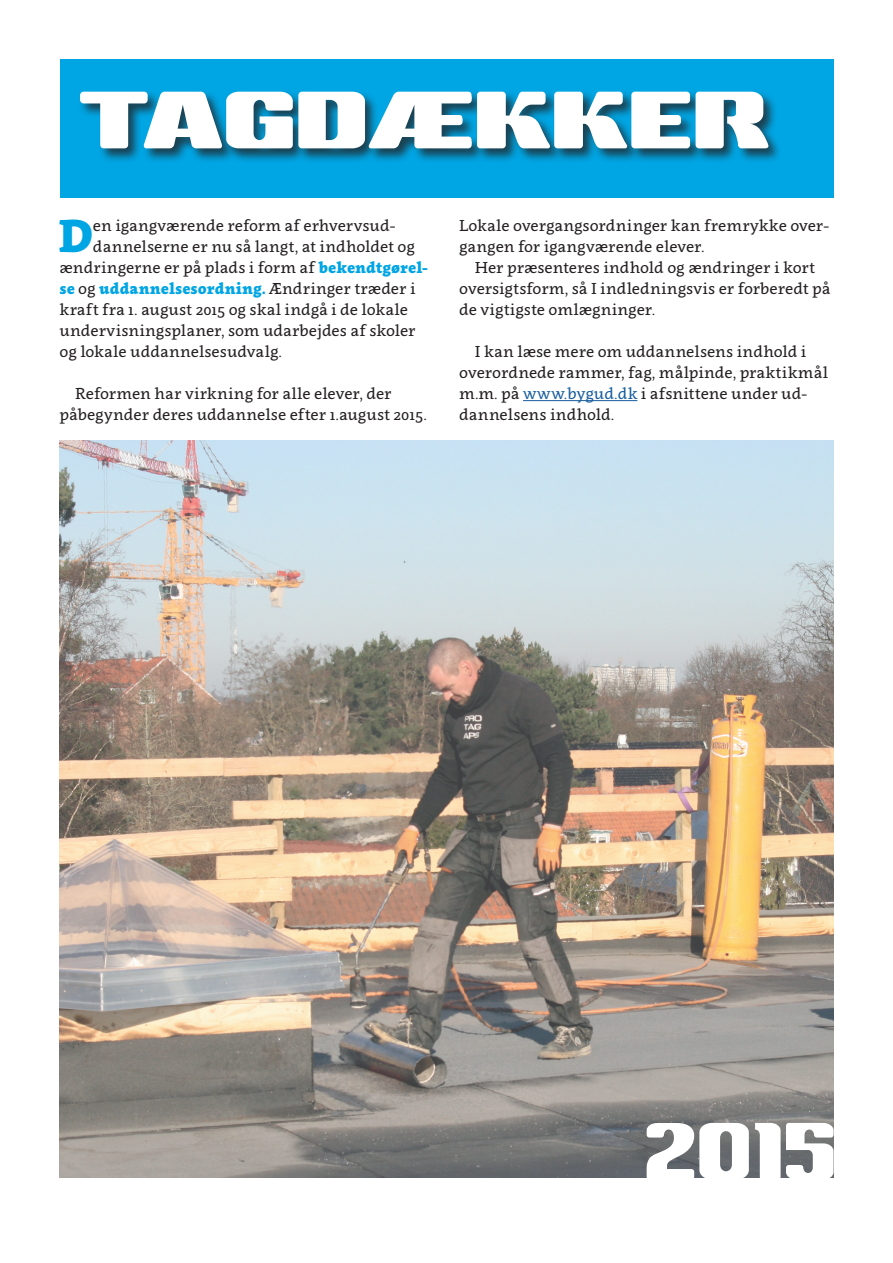
<style>
.page{position:relative;width:893px;height:1263px;background:#fff}
.page>*{position:absolute;margin:0;border:0;box-sizing:border-box;transform-origin:0 0}
.t1{font:500 94.5px "Sneakers Pro";letter-spacing:-.01em;color:#fff}
.t2{font:900 45.75px "Clavo";color:#00a5e3}
.t3{font:15.75px/21px "Clavo";letter-spacing:-.005em;color:#231f20}
.t4{font:900 15.75px "Clavo";letter-spacing:.01em;color:#00a5e3}
.s1{font-weight:900;color:#00a5e3}
.s2{font-weight:400;color:#231f20}
.s3{color:#175d9e}
</style>
<div class="page">
<hr style="left:523px;top:400px;width:114px;height:1px;background:#175d9e">
<div style="left:60px;top:60px;width:773px;height:138px;background:#00a5e3"></div>
<div style="left:78px;top:90px;width:704px;height:73px;background:#231f20;opacity:.75"></div>
<img style="left:60px;top:440px;width:773px;height:738px">
<h1 class="t1" style="left:79px;top:53px;width:692px">TAGDÆKKER</h1>
<h2 class="t2" style="left:58px;top:202px;width:37px">D</h2>
<p class="t3" style="left:93px;top:214px;width:304px">en igangværende reform af erhvervsud-</p>
<p class="t3" style="left:93px;top:235px;width:324px">dannelserne er nu så langt, at indholdet og</p>
<p class="t3" style="left:60px;top:256px;width:370px">ændringerne er på plads i form af <span class="s1">bekendtgørel-</span></p>
<p class="t4" style="left:60px;top:277px;width:358px">se <span class="s2">og</span> uddannelsesordning. <span class="s2">Ændringer træder i</span></p>
<p class="t3" style="left:60px;top:298px;width:350px">kraft fra 1. august 2015 og skal indgå i de lokale</p>
<p class="t3" style="left:60px;top:319px;width:358px">undervisningsplaner, som udarbejdes af skoler</p>
<p class="t3" style="left:60px;top:340px;width:224px">og lokale uddannelsesudvalg.</p>
<p class="t3" style="left:60px;top:382px;width:369px;text-indent:16px">Reformen har virkning for alle elever, der påbegynder deres uddannelse efter 1.august 2015.</p>
<p class="t3" style="left:459px;top:214px;width:372px">Lokale overgangsordninger kan fremrykke over&shy;gangen for igangværende elever.</p>
<p class="t3" style="left:459px;top:256px;width:373px;text-indent:16px">Her præsenteres indhold og ændringer i kort oversigtsform, så I indledningsvis er forberedt på de vigtigste omlægninger.</p>
<p class="t3" style="left:459px;top:340px;width:370px;text-indent:16px">I kan læse mere om uddannelsens indhold i overordnede rammer, fag, målpinde, praktikmål m.m. på <span class="s3">www.bygud.dk</span> i afsnittene under ud&shy;dannelsens indhold.</p>
<h1 class="t1" style="left:643px;top:1084px;width:195px">2015</h1>
</div>
